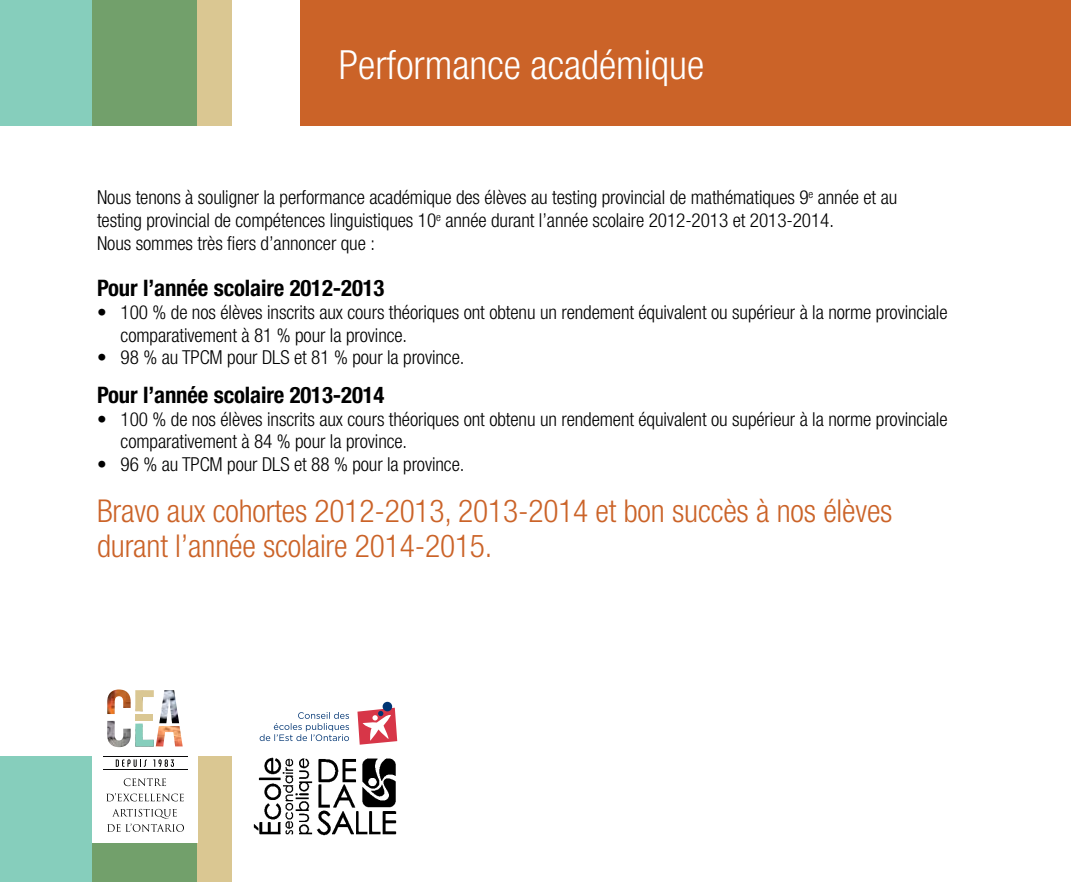
<style>
.page{position:relative;width:1071px;height:882px;background:#fff}
.page>*{position:absolute;margin:0;border:0;box-sizing:border-box;transform-origin:0 0}
.t1{font:300 condensed 40.25px "Helvetica Neue";color:#fff}
.t2{font:300 condensed 31.5px/35px "Helvetica Neue";letter-spacing:-.005em;color:#cb6328}
.t3{font:700 condensed 22.75px "Helvetica Neue";letter-spacing:-.005em;color:#000}
.t4{font:300 condensed 19.25px/22.8px "Helvetica Neue";letter-spacing:-.005em;color:#000}
</style>
<div class="page">
<div style="left:92px;top:0;width:139px;height:126px;background:#dac792"></div>
<div style="left:92px;top:756px;width:139px;height:126px;background:#dac792"></div>
<svg style="left:0;top:0;width:197px;height:126px;background:#7bb590"></svg>
<svg style="left:0;top:756px;width:197px;height:126px;background:#80c1a6"></svg>
<div style="left:300px;top:0;width:771px;height:126px;background:#cb6328"></div>
<div style="left:92px;top:677px;width:105px;height:166px;background:#fff"></div>
<svg style="left:124px;top:778px;width:42px;height:8px"></svg>
<svg style="left:106px;top:793px;width:78px;height:8px"></svg>
<img style="left:159px;top:690px;width:20px;height:33px">
<img style="left:156px;top:726px;width:27px;height:20px">
<img style="left:107px;top:721px;width:24px;height:26px">
<img style="left:107px;top:690px;width:24px;height:24px">
<img style="left:135px;top:690px;width:19px;height:21px">
<hr style="left:103px;top:756px;width:85px;height:1px;background:#070708">
<hr style="left:103px;top:770px;width:85px;height:1px;background:#070708">
<svg style="left:116px;top:759px;width:31px;height:8px"></svg>
<svg style="left:153px;top:759px;width:21px;height:8px"></svg>
<img style="left:135px;top:724px;width:19px;height:22px">
<svg style="left:107px;top:809px;width:77px;height:23px"></svg>
<img style="left:254px;top:757px;width:143px;height:78px">
<svg style="left:260px;top:712px;width:89px;height:29px"></svg>
<div style="left:383px;top:702px;width:9px;height:9px;background:#003573;border-radius:50%"></div>
<svg style="left:357px;top:708px;width:40px;height:37px"></svg>
<h1 class="t1" style="left:339px;top:42px;width:367px">Performance académique</h1>
<p class="t4" style="left:97px;top:186px;width:802px">Nous tenons à souligner la performance académique des élèves au testing provincial de mathématiques 9<sup>e</sup> année et au testing provincial de compétences linguistiques 10<sup>e</sup> année durant l’année scolaire 2012-2013 et 2013-2014.<br>Nous sommes très fiers d’annoncer que :</p>
<p class="t3" style="left:97px;top:274px;width:289px">Pour l’année scolaire 2012-2013</p>
<p class="t4" style="left:121px;top:301px;width:828px;text-indent:-24px">• 100 % de nos élèves inscrits aux cours théoriques ont obtenu un rendement équivalent ou supérieur à la norme provinciale comparativement à 81 % pour la province.</p>
<p class="t4" style="left:97px;top:346px;width:369px">• 98 % au TPCM pour DLS et 81 % pour la province.</p>
<p class="t3" style="left:97px;top:381px;width:289px">Pour l’année scolaire 2013-2014</p>
<p class="t4" style="left:121px;top:407px;width:828px;text-indent:-24px">• 100 % de nos élèves inscrits aux cours théoriques ont obtenu un rendement équivalent ou supérieur à la norme provinciale comparativement à 84 % pour la province.</p>
<p class="t4" style="left:97px;top:453px;width:369px">• 96 % au TPCM pour DLS et 88 % pour la province.</p>
<h2 class="t2" style="left:97px;top:493px;width:797px">Bravo aux cohortes 2012-2013, 2013-2014 et bon succès à nos élèves durant l’année scolaire 2014-2015.</h2>
</div>
